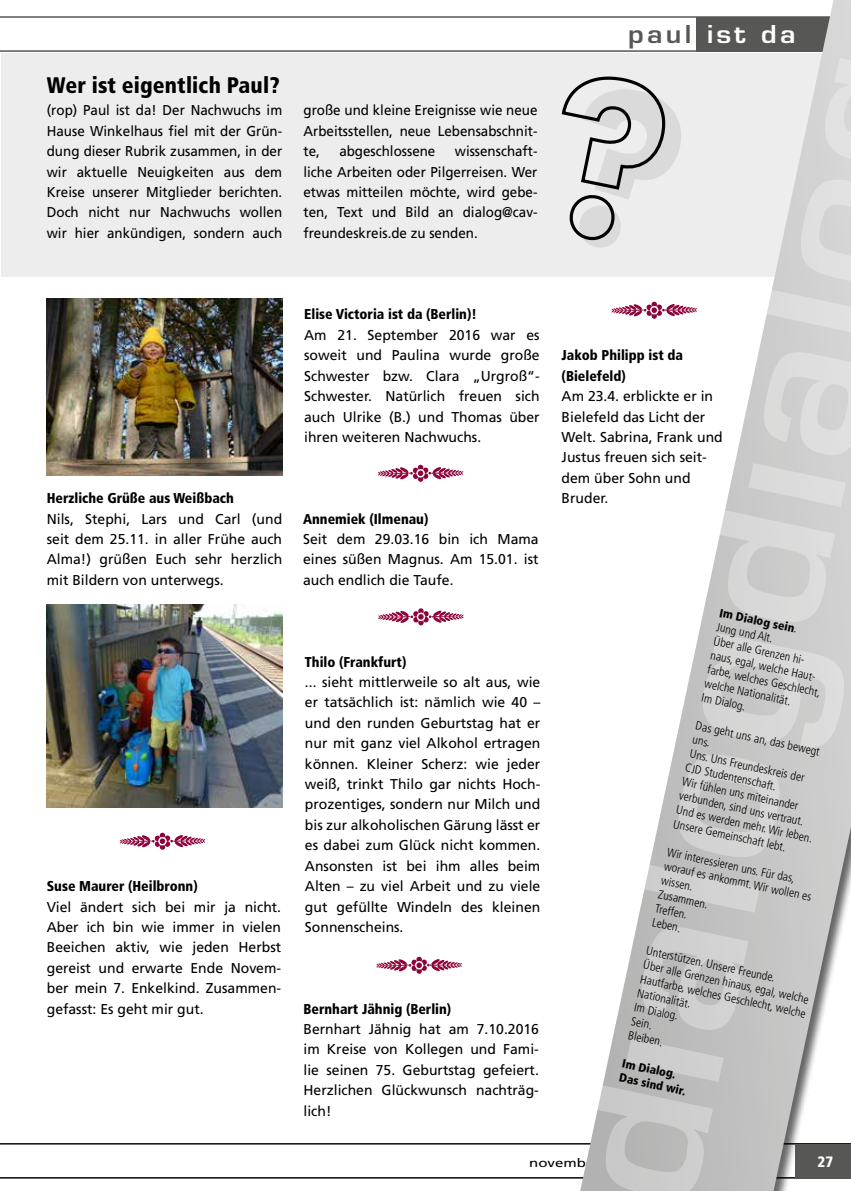
<style>
.page{position:relative;width:851px;height:1191px;background:#fff}
.page>*{position:absolute;margin:0;border:0;box-sizing:border-box;transform-origin:0 0}
.t1{font:700 24px "Euromode";letter-spacing:.12em;color:#fff;scale:1.1 1}
.t2{font:900 condensed 22.5px "Frutiger";letter-spacing:.005em;color:#000}
.t3{font:900 condensed 15px "Frutiger";color:#fff}
.t4{font:14.25px/20.4px "Frutiger";color:#000;text-align:justify}
.t5{font:14.25px/20.4px "Frutiger";color:#000;text-align:justify;scale:.94 1}
.t6{font:900 condensed 14.25px/20.4px "Frutiger";color:#000}
.t7{font:300 condensed 12px/14.4px "Frutiger";color:#000}
.t8{font:900 condensed 12px/14.4px "Frutiger";color:#000}
.t9{font:12px "Frutiger";color:#000;scale:1.25 1}
.s1{color:#575756}
.s2{font-weight:900}
</style>
<div class="page">
<hr style="left:0;top:1143px;width:850px;height:1px;background:#000">
<hr style="left:0;top:1177px;width:850px;height:1px;background:#000">
<hr style="left:0;top:17px;width:850px;height:1px;background:#000">
<hr style="left:0;top:51px;width:850px;height:1px;background:#000">
<div style="left:1px;top:53px;width:849px;height:223px;background:#ededed"></div>
<div style="left:567px;top:0;width:283px;height:1191px;background:#000;opacity:.6"></div>
<svg style="left:580px;top:0;width:270px;height:58px"></svg>
<svg style="left:575px;top:58px;width:275px;height:1133px"></svg>
<svg style="left:561px;top:73px;width:121px;height:175px"></svg>
<img style="left:47px;top:298px;width:236px;height:177px">
<img style="left:47px;top:604px;width:235px;height:204px">
<svg style="left:119px;top:832px;width:86px;height:17px"></svg>
<svg style="left:377px;top:465px;width:86px;height:17px"></svg>
<svg style="left:378px;top:608px;width:86px;height:17px"></svg>
<svg style="left:376px;top:956px;width:86px;height:17px"></svg>
<svg style="left:611px;top:302px;width:86px;height:17px"></svg>
<h2 class="t2" style="left:47px;top:72px;width:234px">Wer ist eigentlich Paul?</h2>
<p class="t5" style="left:47px;top:100px;width:252px">(rop) Paul ist da! Der Nachwuchs im Hause Winkelhaus fiel mit der Grün&shy;dung dieser Rubrik zusammen, in der wir aktuelle Neuigkeiten aus dem Kreise unserer Mitglieder berichten.<br>Doch nicht nur Nachwuchs wollen wir hier ankündigen, sondern auch</p>
<p class="t5" style="left:303px;top:100px;width:250px">große und kleine Ereignisse wie neue Arbeitsstellen, neue Lebensabschnit&shy;te,</p>
<p class="t5" style="left:303px;top:141px;width:250px;text-indent:151px">wissenschaft&shy;liche Arbeiten oder Pilgerreisen. Wer etwas mitteilen möchte, wird gebe&shy;ten, Text und Bild an dialog@cav&shy;freundeskreis.de zu senden.</p>
<p class="t5" style="left:339px;top:141px;width:104px">abgeschlossene</p>
<h1 class="t1" style="left:628px;top:19px;width:154px"><span class="s1">paul</span> ist da</h1>
<p class="t6" style="left:47px;top:488px;width:188px">Herzliche Grüße aus Weißbach</p>
<p class="t4" style="left:47px;top:508px;width:237px">Nils, Stephi, Lars und Carl (und seit dem 25.11. in aller Frühe auch Alma!) grüßen Euch sehr herzlich mit Bildern von unterwegs.</p>
<p class="t6" style="left:47px;top:876px;width:152px">Suse Maurer (Heilbronn)</p>
<p class="t4" style="left:47px;top:896px;width:236px">Viel ändert sich bei mir ja nicht.<br>Aber ich bin wie immer in vielen Beeichen aktiv, wie jeden Herbst gereist und erwarte Ende Novem&shy;ber mein 7. Enkelkind. Zusammen&shy;gefasst: Es geht mir gut.</p>
<p class="t6" style="left:304px;top:304px;width:174px">Elise Victoria ist da (Berlin)!</p>
<p class="t4" style="left:304px;top:325px;width:237px">Am 21. September 2016 war es soweit und Paulina wurde große Schwester bzw. Clara „Urgroß“- Schwester. Natürlich freuen sich auch Ulrike (B.) und Thomas über ihren weiteren Nachwuchs.</p>
<p class="t6" style="left:303px;top:508px;width:127px">Annemiek (Ilmenau)</p>
<p class="t4" style="left:303px;top:529px;width:237px">Seit dem 29.03.16 bin ich Mama eines süßen Magnus. Am 15.01. ist auch endlich die Taufe.</p>
<p class="t6" style="left:305px;top:651px;width:103px">Thilo (Frankfurt)</p>
<p class="t4" style="left:305px;top:672px;width:237px">... sieht mittlerweile so alt aus, wie er tatsächlich ist: nämlich wie 40 – und den runden Geburtstag hat er nur mit ganz viel Alkohol ertragen können. Kleiner Scherz: wie jeder weiß, trinkt Thilo gar nichts Hoch&shy;prozentiges, sondern nur Milch und bis zur alkoholischen Gärung lässt er es dabei zum Glück nicht kommen.<br>Ansonsten ist bei ihm alles beim Alten – zu viel Arbeit und zu viele gut gefüllte Windeln des kleinen Sonnenscheins.</p>
<p class="t6" style="left:303px;top:998px;width:149px">Bernhart Jähnig (Berlin)</p>
<p class="t4" style="left:303px;top:1019px;width:237px">Bernhart Jähnig hat am 7.10.2016 im Kreise von Kollegen und Fami&shy;lie seinen 75. Geburtstag gefeiert.<br>Herzlichen Glückwunsch nachträg&shy;lich!</p>
<p class="t6" style="left:561px;top:345px;width:123px">Jakob Philipp ist da (Bielefeld)</p>
<p class="t4" style="left:561px;top:386px;width:163px;text-align:left">Am 23.4. erblickte er in<br>Bielefeld das Licht der<br>Welt. Sabrina, Frank und<br>Justus freuen sich seit&shy;dem über Sohn und<br>Bruder.</p>
<p class="t7" style="left:721px;top:605px;width:117px;rotate:12deg"><span class="s2">Im Dialog sein</span>.<br>Jung und Alt.<br>Über alle Grenzen hi&shy;naus, egal, welche Haut&shy;farbe, welches Geschlecht, welche Nationalität.<br>Im Dialog.</p>
<p class="t7" style="left:695px;top:718px;width:140px;rotate:12deg">Das geht uns an, das bewegt uns.<br>Uns. Uns Freundeskreis der<br>CJD Studentenschaft.<br>Wir fühlen uns miteinander verbunden, sind uns vertraut.<br>Und es werden mehr. Wir leben.<br>Unsere Gemeinschaft lebt.</p>
<p class="t7" style="left:668px;top:844px;width:152px;rotate:12deg">Wir interessieren uns. Für das, worauf es ankommt. Wir wollen es wissen.<br>Zusammen.<br>Treffen.<br>Leben.</p>
<p class="t7" style="left:647px;top:943px;width:170px;rotate:12deg">Unterstützen. Unsere Freunde.<br>Über alle Grenzen hinaus, egal, welche<br>Hautfarbe, welches Geschlecht, welche<br>Nationalität.<br>Im Dialog.<br>Sein.<br>Bleiben.</p>
<p class="t8" style="left:624px;top:1056px;width:69px;rotate:12deg">Im Dialog.<br>Das sind wir.</p>
<p class="t9" style="left:529px;top:1156px;width:88px">november 2016</p>
<p class="t3" style="left:817px;top:1152px;width:17px">27</p>
</div>
